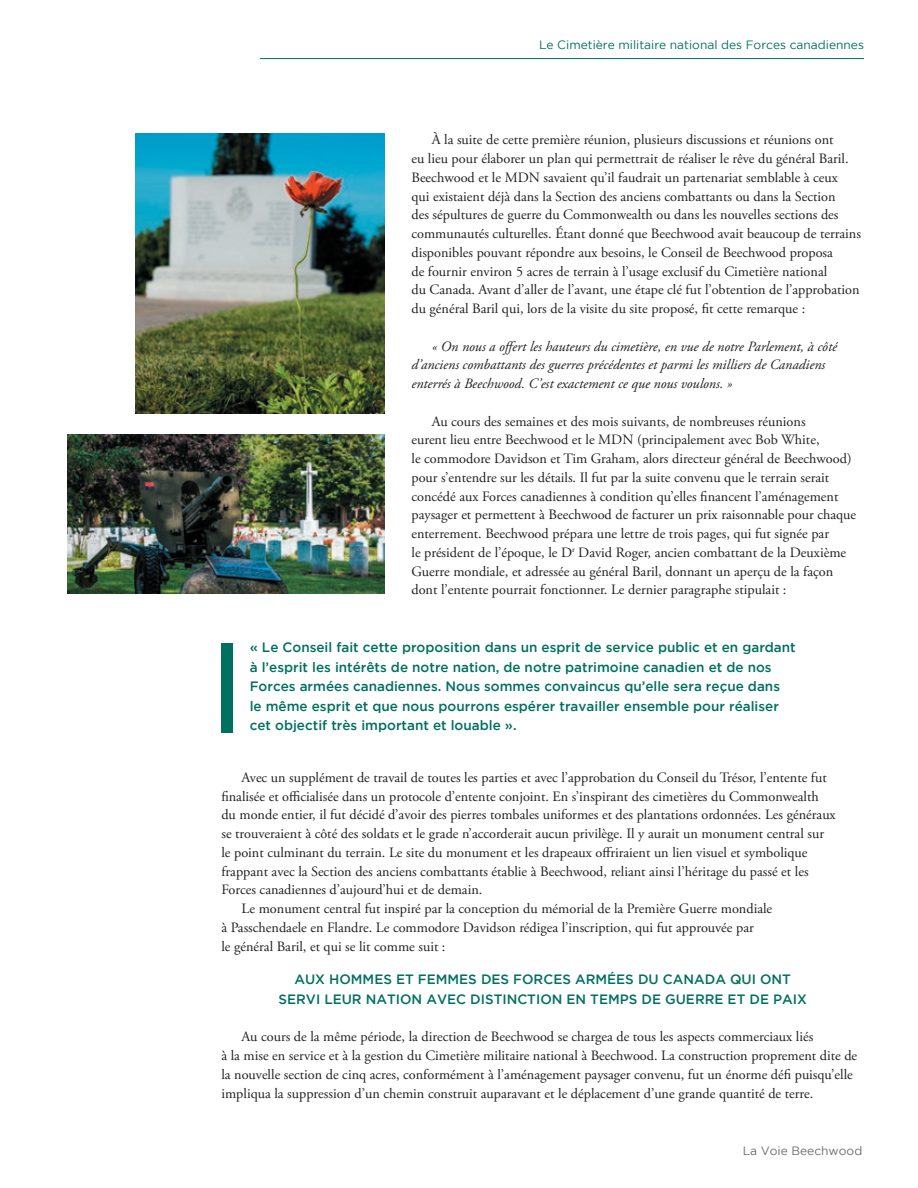
<style>
.page{position:relative;width:918px;height:1188px;background:#fff}
.page>*{position:absolute;margin:0;border:0;box-sizing:border-box;transform-origin:0 0}
.t1{font:14.25px/18.8px "Adobe Garamond Pro";color:#231f20}
.t2{font:italic 14.25px/18.8px "Adobe Garamond Pro";color:#231f20}
.t3{font:500 13.5px/19.5px "Gotham";color:#007060;text-align:center}
.t4{font:12px "Gotham";color:#007060}
.t5{font:12px "Gotham";color:#6c6d70}
</style>
<div class="page">
<hr style="left:260px;top:58px;width:604px;height:1px;background:#007060">
<img style="left:135px;top:134px;width:250px;height:280px">
<div style="left:221px;top:643px;width:12px;height:90px;background:#007060"></div>
<img style="left:67px;top:434px;width:318px;height:160px">
<p class="t4" style="left:539px;top:38px;width:326px">Le Cimetière militaire national des Forces canadiennes</p>
<p class="t1" style="left:411px;top:131px;width:451px;text-indent:20px">À la suite de cette première réunion, plusieurs discussions et réunions ont<br>eu lieu pour élaborer un plan qui permettrait de réaliser le rêve du général Baril.<br>Beechwood et le MDN savaient qu’il faudrait un partenariat semblable à ceux<br>qui existaient déjà dans la Section des anciens combattants ou dans la Section<br>des sépultures de guerre du Commonwealth ou dans les nouvelles sections des communautés culturelles. Étant donné que Beechwood avait beaucoup de terrains disponibles pouvant répondre aux besoins, le Conseil de Beechwood proposa<br>de fournir environ 5 acres de terrain à l’usage exclusif du Cimetière national<br>du Canada. Avant d’aller de l’avant, une étape clé fut l’obtention de l’approbation du général Baril qui, lors de la visite du site proposé, fit cette remarque :</p>
<p class="t2" style="left:411px;top:337px;width:427px;text-indent:20px">« On nous a offert les hauteurs du cimetière, en vue de notre Parlement, à côté d’anciens combattants des guerres précédentes et parmi les milliers de Canadiens enterrés à Beechwood. C’est exactement ce que nous voulons. »</p>
<p class="t1" style="left:411px;top:412px;width:446px;text-indent:20px">Au cours des semaines et des mois suivants, de nombreuses réunions<br>eurent lieu entre Beechwood et le MDN (principalement avec Bob White,<br>le commodore Davidson et Tim Graham, alors directeur général de Beechwood) pour s’entendre sur les détails. Il fut par la suite convenu que le terrain serait concédé aux Forces canadiennes à condition qu’elles financent l’aménagement paysager et permettent à Beechwood de facturer un prix raisonnable pour chaque enterrement. Beechwood prépara une lettre de trois pages, qui fut signée par<br>le président de l’époque, le D<sup>r</sup> David Roger, ancien combattant de la Deuxième Guerre mondiale, et adressée au général Baril, donnant un aperçu de la façon dont l’entente pourrait fonctionner. Le dernier paragraphe stipulait :</p>
<p class="t3" style="left:250px;top:638px;width:548px;text-align:left">« Le Conseil fait cette proposition dans un esprit de service public et en gardant à l’esprit les intérêts de notre nation, de notre patrimoine canadien et de nos Forces armées canadiennes. Nous sommes convaincus qu’elle sera reçue dans<br>le même esprit et que nous pourrons espérer travailler ensemble pour réaliser cet objectif très important et louable ».</p>
<p class="t1" style="left:242px;top:768px;width:587px">Avec un supplément de travail de toutes les parties et avec l’approbation du Conseil du Trésor, l’entente fut</p>
<p class="t1" style="left:221px;top:787px;width:599px">finalisée et officialisée dans un protocole d’entente conjoint. En s’inspirant des cimetières du Commonwealth</p>
<p class="t1" style="left:221px;top:806px;width:616px">du monde entier, il fut décidé d’avoir des pierres tombales uniformes et des plantations ordonnées. Les généraux</p>
<p class="t1" style="left:221px;top:825px;width:604px">se trouveraient à côté des soldats et le grade n’accorderait aucun privilège. Il y aurait un monument central sur</p>
<p class="t1" style="left:221px;top:843px;width:588px">le point culminant du terrain. Le site du monument et les drapeaux offriraient un lien visuel et symbolique</p>
<p class="t1" style="left:221px;top:862px;width:589px">frappant avec la Section des anciens combattants établie à Beechwood, reliant ainsi l’héritage du passé et les</p>
<p class="t1" style="left:221px;top:881px;width:263px">Forces canadiennes d’aujourd’hui et de demain.</p>
<p class="t1" style="left:242px;top:900px;width:532px">Le monument central fut inspiré par la conception du mémorial de la Première Guerre mondiale</p>
<p class="t1" style="left:221px;top:918px;width:534px">à Passchendaele en Flandre. Le commodore Davidson rédigea l’inscription, qui fut approuvée par</p>
<p class="t1" style="left:221px;top:938px;width:226px">le général Baril, et qui se lit comme suit :</p>
<p class="t3" style="left:278px;top:969px;width:530px">AUX HOMMES ET FEMMES DES FORCES ARMÉES DU CANADA QUI ONT<br>SERVI LEUR NATION AVEC DISTINCTION EN TEMPS DE GUERRE ET DE PAIX</p>
<p class="t1" style="left:221px;top:1028px;width:637px;text-indent:20px">Au cours de la même période, la direction de Beechwood se chargea de tous les aspects commerciaux liés<br>à la mise en service et à la gestion du Cimetière militaire national à Beechwood. La construction proprement dite de la nouvelle section de cinq acres, conformément à l’aménagement paysager convenu, fut un énorme défi puisqu’elle impliqua la suppression d’un chemin construit auparavant et le déplacement d’une grande quantité de terre.</p>
<p class="t5" style="left:743px;top:1144px;width:121px">La Voie Beechwood</p>
</div>
